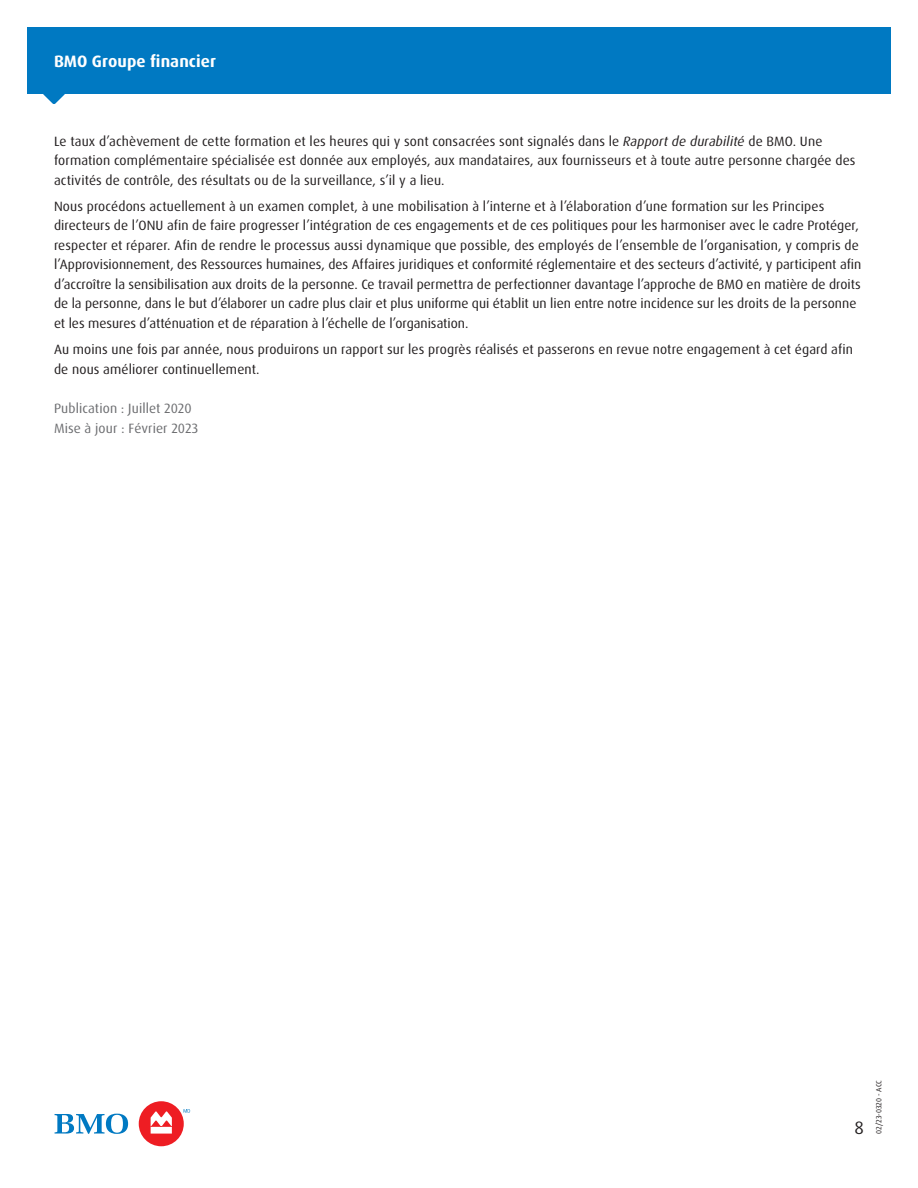
<style>
.page{position:relative;width:918px;height:1188px;background:#fff}
.page>*{position:absolute;margin:0;border:0;box-sizing:border-box;transform-origin:0 0}
.t1{font:18px "Dax Pro";color:#231f20}
.t2{font:700 16.5px "Dax Pro";letter-spacing:.005em;color:#fff}
.Body_Copy-P{font:13.5px/19.5px "Dax Pro";letter-spacing:.005em;color:#231f20}
.Body_Copy-P-2{font:13.5px "Dax Pro";letter-spacing:.01em;color:#6c6d70}
.t3{font:7.5px "Dax Pro";letter-spacing:-.015em;color:#231f20}
.s1{font-style:italic}
</style>
<div class="page">
<div style="left:27px;top:27px;width:864px;height:67px;background:#0079c2"></div>
<svg style="left:43px;top:94px;width:22px;height:10px"></svg>
<div style="left:139px;top:1101px;width:45px;height:45px;background:#ee1d23;border-radius:50%"></div>
<svg style="left:55px;top:1114px;width:73px;height:20px"></svg>
<svg style="left:184px;top:1109px;width:6px;height:4px"></svg>
<svg style="left:151px;top:1111px;width:21px;height:23px"></svg>
<p class="t2" style="left:54px;top:51px;width:163px">BMO Groupe financier</p>
<p class="Body_Copy-P" style="left:54px;top:131px;width:803px">Le taux d’achèvement de cette formation et les heures qui y sont consacrées sont signalés dans le <span class="s1">Rapport de durabilité</span> de BMO. Une formation complémentaire spécialisée est donnée aux employés, aux mandataires, aux fournisseurs et à toute autre personne chargée des activités de contrôle, des résultats ou de la surveillance, s’il y a lieu.</p>
<p class="Body_Copy-P" style="left:54px;top:196px;width:809px">Nous procédons actuellement à un examen complet, à une mobilisation à l’interne et à l’élaboration d’une formation sur les Principes directeurs de l’ONU afin de faire progresser l’intégration de ces engagements et de ces politiques pour les harmoniser avec le cadre Protéger, respecter et réparer. Afin de rendre le processus aussi dynamique que possible, des employés de l’ensemble de l’organisation, y compris de l’Approvisionnement, des Ressources humaines, des Affaires juridiques et conformité réglementaire et des secteurs d’activité, y participent afin d’accroître la sensibilisation aux droits de la personne. Ce travail permettra de perfectionner davantage l’approche de BMO en matière de droits de la personne, dans le but d’élaborer un cadre plus clair et plus uniforme qui établit un lien entre notre incidence sur les droits de la personne et les mesures d’atténuation et de réparation à l’échelle de l’organisation.</p>
<p class="Body_Copy-P" style="left:54px;top:340px;width:801px">Au moins une fois par année, nous produirons un rapport sur les progrès réalisés et passerons en revue notre engagement à cet égard afin de nous améliorer continuellement.</p>
<p class="Body_Copy-P-2" style="left:54px;top:400px;width:139px">Publication : Juillet 2020</p>
<p class="Body_Copy-P-2" style="left:54px;top:419px;width:146px">Mise à jour : Février 2023</p>
<h1 class="t1" style="left:855px;top:1116px;width:11px">8</h1>
<p class="t3" style="left:874px;top:1134px;width:55px;rotate:-90deg">02/23-0320 - ACC</p>
</div>
